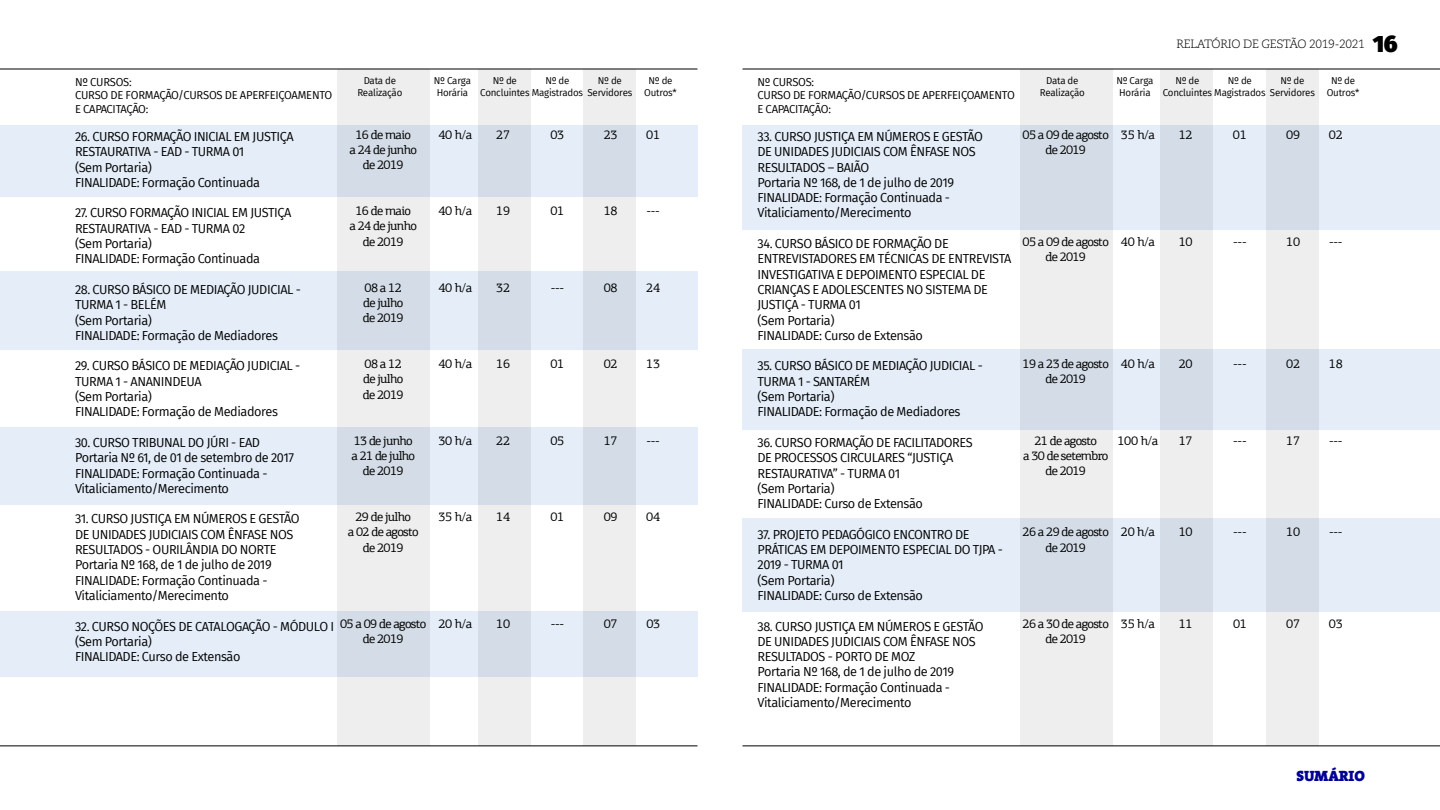
<style>
.page{position:relative;width:1440px;height:810px;background:#fff}
.page>*{position:absolute;margin:0;border:0;box-sizing:border-box;transform-origin:0 0}
.t1{font:900 15px "The Serif";color:#000097}
.t2{font:12.75px/15.3px "Fira Sans";letter-spacing:-.035em;color:#000}
.t3{font:12.75px/15.3px "PF Agora Slab Pro";letter-spacing:-.055em;color:#000;text-align:center}
.t4{font:300 12px "Caecilia LT Std";letter-spacing:-.025em;color:#000}
.t5{font:11.25px/13.5px "Fira Sans";letter-spacing:-.025em;color:#000}
.t6{font:9.75px/11.7px "Fira Sans";letter-spacing:-.025em;color:#000;text-align:center}
.s1{font-family:"Fira Sans";font-weight:900;font-size:23.25px}
</style>
<div class="page">
<div style="left:742px;top:125px;width:698px;height:105px;background:#e4edf8"></div>
<div style="left:0;top:125px;width:698px;height:71px;background:#e4edf8"></div>
<div style="left:742px;top:349px;width:698px;height:81px;background:#e4edf8"></div>
<div style="left:0;top:271px;width:698px;height:78px;background:#e4edf8"></div>
<div style="left:742px;top:518px;width:698px;height:93px;background:#e4edf8"></div>
<div style="left:0;top:427px;width:698px;height:78px;background:#e4edf8"></div>
<div style="left:0;top:611px;width:698px;height:65px;background:#e4edf8"></div>
<svg style="left:1020px;top:70px;width:92px;height:676px;background:#e2e6ea"></svg>
<svg style="left:338px;top:70px;width:92px;height:676px;background:#e2e6ea"></svg>
<svg style="left:1161px;top:70px;width:52px;height:676px;background:#e3e6ea"></svg>
<svg style="left:478px;top:70px;width:53px;height:676px;background:#e2e6ea"></svg>
<svg style="left:1266px;top:70px;width:53px;height:676px;background:#e3e6ea"></svg>
<svg style="left:584px;top:70px;width:52px;height:676px;background:#e2e6ea"></svg>
<hr style="left:742px;top:69px;width:698px;height:1px;background:#000">
<hr style="left:0;top:69px;width:698px;height:1px;background:#000">
<hr style="left:742px;top:746px;width:698px;height:1px;background:#000">
<hr style="left:0;top:746px;width:698px;height:1px;background:#000">
<p class="t4" style="left:1176px;top:37px;width:223px">RELATÓRIO DE GESTÃO 2019-2021 <span class="s1">16</span></p>
<p class="t6" style="left:357px;top:75px;width:47px">Data de<br>Realização</p>
<p class="t6" style="left:1040px;top:75px;width:47px">Data de<br>Realização</p>
<p class="t6" style="left:480px;top:75px;width:154px">Nº de<br>Concluintes Magistrados Servidores</p>
<p class="t6" style="left:1163px;top:75px;width:154px">Nº de<br>Concluintes Magistrados Servidores</p>
<p class="t6" style="left:493px;top:75px;width:26px">Nº de</p>
<p class="t6" style="left:1175px;top:75px;width:26px">Nº de</p>
<p class="t6" style="left:598px;top:75px;width:26px">Nº de</p>
<p class="t6" style="left:1280px;top:75px;width:26px">Nº de</p>
<p class="t6" style="left:644px;top:75px;width:34px">Nº de<br>Outros*</p>
<p class="t6" style="left:1327px;top:75px;width:34px">Nº de<br>Outros*</p>
<p class="t6" style="left:434px;top:75px;width:39px;text-align:left">Nº Carga<br>Horária</p>
<p class="t6" style="left:1116px;top:75px;width:39px;text-align:left">Nº Carga<br>Horária</p>
<p class="t5" style="left:75px;top:75px;width:259px">Nº CURSOS:<br>CURSO DE FORMAÇÃO/CURSOS DE APERFEIÇOAMENTO<br>E CAPACITAÇÃO:</p>
<p class="t5" style="left:758px;top:75px;width:259px">Nº CURSOS:<br>CURSO DE FORMAÇÃO/CURSOS DE APERFEIÇOAMENTO<br>E CAPACITAÇÃO:</p>
<p class="t2" style="left:75px;top:129px;width:220px">26. CURSO FORMAÇÃO INICIAL EM JUSTIÇA<br>RESTAURATIVA - EAD - TURMA 01<br>(Sem Portaria)<br>FINALIDADE: Formação Continuada</p>
<p class="t2" style="left:75px;top:205px;width:218px">27. CURSO FORMAÇÃO INICIAL EM JUSTIÇA<br>RESTAURATIVA - EAD - TURMA 02<br>(Sem Portaria)<br>FINALIDADE: Formação Continuada</p>
<p class="t2" style="left:75px;top:282px;width:227px">28. CURSO BÁSICO DE MEDIAÇÃO JUDICIAL -<br>TURMA 1 - BELÉM<br>(Sem Portaria)<br>FINALIDADE: Formação de Mediadores</p>
<p class="t2" style="left:75px;top:358px;width:227px">29. CURSO BÁSICO DE MEDIAÇÃO JUDICIAL -<br>TURMA 1 - ANANINDEUA<br>(Sem Portaria)<br>FINALIDADE: Formação de Mediadores</p>
<p class="t2" style="left:75px;top:435px;width:221px">30. CURSO TRIBUNAL DO JÚRI - EAD Portaria Nº 61, de 01 de setembro de 2017<br>FINALIDADE: Formação Continuada - Vitaliciamento/Merecimento</p>
<p class="t2" style="left:75px;top:511px;width:226px">31. CURSO JUSTIÇA EM NÚMEROS E GESTÃO DE UNIDADES JUDICIAIS COM ÊNFASE NOS RESULTADOS - OURILÂNDIA DO NORTE Portaria Nº 168, de 1 de julho de 2019<br>FINALIDADE: Formação Continuada - Vitaliciamento/Merecimento</p>
<p class="t2" style="left:75px;top:618px;width:261px">32. CURSO NOÇÕES DE CATALOGAÇÃO - MÓDULO I (Sem Portaria)<br>FINALIDADE: Curso de Extensão</p>
<p class="t3" style="left:349px;top:127px;width:69px">16 de maio<br>a 24 de junho de 2019</p>
<p class="t3" style="left:349px;top:203px;width:69px">16 de maio<br>a 24 de junho de 2019</p>
<p class="t3" style="left:363px;top:280px;width:42px;text-align:left">08 a 12 de julho de 2019</p>
<p class="t3" style="left:363px;top:356px;width:42px;text-align:left">08 a 12 de julho de 2019</p>
<p class="t3" style="left:351px;top:433px;width:65px">13 de junho a 21 de julho de 2019</p>
<p class="t3" style="left:348px;top:509px;width:72px">29 de julho<br>a 02 de agosto de 2019</p>
<p class="t3" style="left:340px;top:616px;width:88px">05 a 09 de agosto de 2019</p>
<p class="t3" style="left:438px;top:127px;width:36px">40 h/a</p>
<p class="t3" style="left:496px;top:127px;width:15px">27</p>
<p class="t3" style="left:438px;top:203px;width:36px">40 h/a</p>
<p class="t3" style="left:496px;top:203px;width:15px">19</p>
<p class="t3" style="left:438px;top:280px;width:36px">40 h/a</p>
<p class="t3" style="left:496px;top:280px;width:15px">32</p>
<p class="t3" style="left:438px;top:356px;width:36px">40 h/a</p>
<p class="t3" style="left:496px;top:356px;width:15px">16</p>
<p class="t3" style="left:438px;top:433px;width:36px">30 h/a</p>
<p class="t3" style="left:496px;top:433px;width:15px">22</p>
<p class="t3" style="left:438px;top:509px;width:36px">35 h/a</p>
<p class="t3" style="left:496px;top:509px;width:15px">14</p>
<p class="t3" style="left:438px;top:616px;width:36px">20 h/a</p>
<p class="t3" style="left:496px;top:616px;width:15px">10</p>
<p class="t3" style="left:550px;top:127px;width:15px">03</p>
<p class="t3" style="left:604px;top:127px;width:15px">23</p>
<p class="t3" style="left:646px;top:127px;width:15px">01</p>
<p class="t3" style="left:550px;top:203px;width:15px">01</p>
<p class="t3" style="left:604px;top:203px;width:15px">18</p>
<p class="t3" style="left:647px;top:203px;width:15px">---</p>
<p class="t3" style="left:551px;top:280px;width:15px">---</p>
<p class="t3" style="left:604px;top:280px;width:15px">08</p>
<p class="t3" style="left:646px;top:280px;width:15px">24</p>
<p class="t3" style="left:550px;top:356px;width:15px">01</p>
<p class="t3" style="left:604px;top:356px;width:15px">02</p>
<p class="t3" style="left:646px;top:356px;width:15px">13</p>
<p class="t3" style="left:550px;top:433px;width:15px">05</p>
<p class="t3" style="left:604px;top:433px;width:15px">17</p>
<p class="t3" style="left:647px;top:433px;width:15px">---</p>
<p class="t3" style="left:550px;top:509px;width:15px">01</p>
<p class="t3" style="left:604px;top:509px;width:15px">09</p>
<p class="t3" style="left:646px;top:509px;width:15px">04</p>
<p class="t3" style="left:551px;top:616px;width:15px">---</p>
<p class="t3" style="left:604px;top:616px;width:15px">07</p>
<p class="t3" style="left:646px;top:616px;width:15px">03</p>
<p class="t2" style="left:757px;top:129px;width:227px">33. CURSO JUSTIÇA EM NÚMEROS E GESTÃO<br>DE UNIDADES JUDICIAIS COM ÊNFASE NOS<br>RESULTADOS – BAIÃO<br>Portaria Nº 168, de 1 de julho de 2019<br>FINALIDADE: Formação Continuada -<br>Vitaliciamento/Merecimento</p>
<p class="t2" style="left:757px;top:236px;width:255px">34. CURSO BÁSICO DE FORMAÇÃO DE<br>ENTREVISTADORES EM TÉCNICAS DE ENTREVISTA<br>INVESTIGATIVA E DEPOIMENTO ESPECIAL DE<br>CRIANÇAS E ADOLESCENTES NO SISTEMA DE<br>JUSTIÇA - TURMA 01<br>(Sem Portaria)<br>FINALIDADE: Curso de Extensão</p>
<p class="t2" style="left:757px;top:358px;width:227px">35. CURSO BÁSICO DE MEDIAÇÃO JUDICIAL -<br>TURMA 1 - SANTARÉM<br>(Sem Portaria)<br>FINALIDADE: Formação de Mediadores</p>
<p class="t2" style="left:757px;top:435px;width:217px">36. CURSO FORMAÇÃO DE FACILITADORES<br>DE PROCESSOS CIRCULARES “JUSTIÇA<br>RESTAURATIVA” - TURMA 01<br>(Sem Portaria)<br>FINALIDADE: Curso de Extensão</p>
<p class="t2" style="left:757px;top:526px;width:247px">37. PROJETO PEDAGÓGICO ENCONTRO DE<br>PRÁTICAS EM DEPOIMENTO ESPECIAL DO TJPA -<br>2019 - TURMA 01<br>(Sem Portaria)<br>FINALIDADE: Curso de Extensão</p>
<p class="t2" style="left:757px;top:618px;width:228px">38. CURSO JUSTIÇA EM NÚMEROS E GESTÃO DE UNIDADES JUDICIAIS COM ÊNFASE NOS RESULTADOS - PORTO DE MOZ<br>Portaria Nº 168, de 1 de julho de 2019<br>FINALIDADE: Formação Continuada - Vitaliciamento/Merecimento</p>
<p class="t3" style="left:1023px;top:127px;width:88px">05 a 09 de agosto de 2019</p>
<p class="t3" style="left:1121px;top:127px;width:36px">35 h/a</p>
<p class="t3" style="left:1179px;top:127px;width:15px">12</p>
<p class="t3" style="left:1023px;top:234px;width:88px">05 a 09 de agosto de 2019</p>
<p class="t3" style="left:1121px;top:234px;width:36px">40 h/a</p>
<p class="t3" style="left:1179px;top:234px;width:15px">10</p>
<p class="t3" style="left:1023px;top:356px;width:88px">19 a 23 de agosto de 2019</p>
<p class="t3" style="left:1121px;top:356px;width:36px">40 h/a</p>
<p class="t3" style="left:1179px;top:356px;width:15px">20</p>
<p class="t3" style="left:1023px;top:433px;width:87px">21 de agosto<br>a 30 de setembro de 2019</p>
<p class="t3" style="left:1117px;top:433px;width:42px">100 h/a</p>
<p class="t3" style="left:1179px;top:433px;width:15px">17</p>
<p class="t3" style="left:1023px;top:524px;width:88px">26 a 29 de agosto de 2019</p>
<p class="t3" style="left:1121px;top:524px;width:36px">20 h/a</p>
<p class="t3" style="left:1179px;top:524px;width:15px">10</p>
<p class="t3" style="left:1023px;top:616px;width:88px">26 a 30 de agosto de 2019</p>
<p class="t3" style="left:1121px;top:616px;width:36px">35 h/a</p>
<p class="t3" style="left:1179px;top:616px;width:15px">11</p>
<p class="t3" style="left:1233px;top:127px;width:15px">01</p>
<p class="t3" style="left:1286px;top:127px;width:15px">09</p>
<p class="t3" style="left:1329px;top:127px;width:15px">02</p>
<p class="t3" style="left:1233px;top:234px;width:15px">---</p>
<p class="t3" style="left:1286px;top:234px;width:15px">10</p>
<p class="t3" style="left:1329px;top:234px;width:15px">---</p>
<p class="t3" style="left:1233px;top:356px;width:15px">---</p>
<p class="t3" style="left:1286px;top:356px;width:15px">02</p>
<p class="t3" style="left:1329px;top:356px;width:15px">18</p>
<p class="t3" style="left:1233px;top:433px;width:15px">---</p>
<p class="t3" style="left:1286px;top:433px;width:15px">17</p>
<p class="t3" style="left:1329px;top:433px;width:15px">---</p>
<p class="t3" style="left:1233px;top:524px;width:15px">---</p>
<p class="t3" style="left:1286px;top:524px;width:15px">10</p>
<p class="t3" style="left:1329px;top:524px;width:15px">---</p>
<p class="t3" style="left:1233px;top:616px;width:15px">01</p>
<p class="t3" style="left:1286px;top:616px;width:15px">07</p>
<p class="t3" style="left:1329px;top:616px;width:15px">03</p>
<p class="t1" style="left:1297px;top:763px;width:52px">SUMÁRIO</p>
</div>
